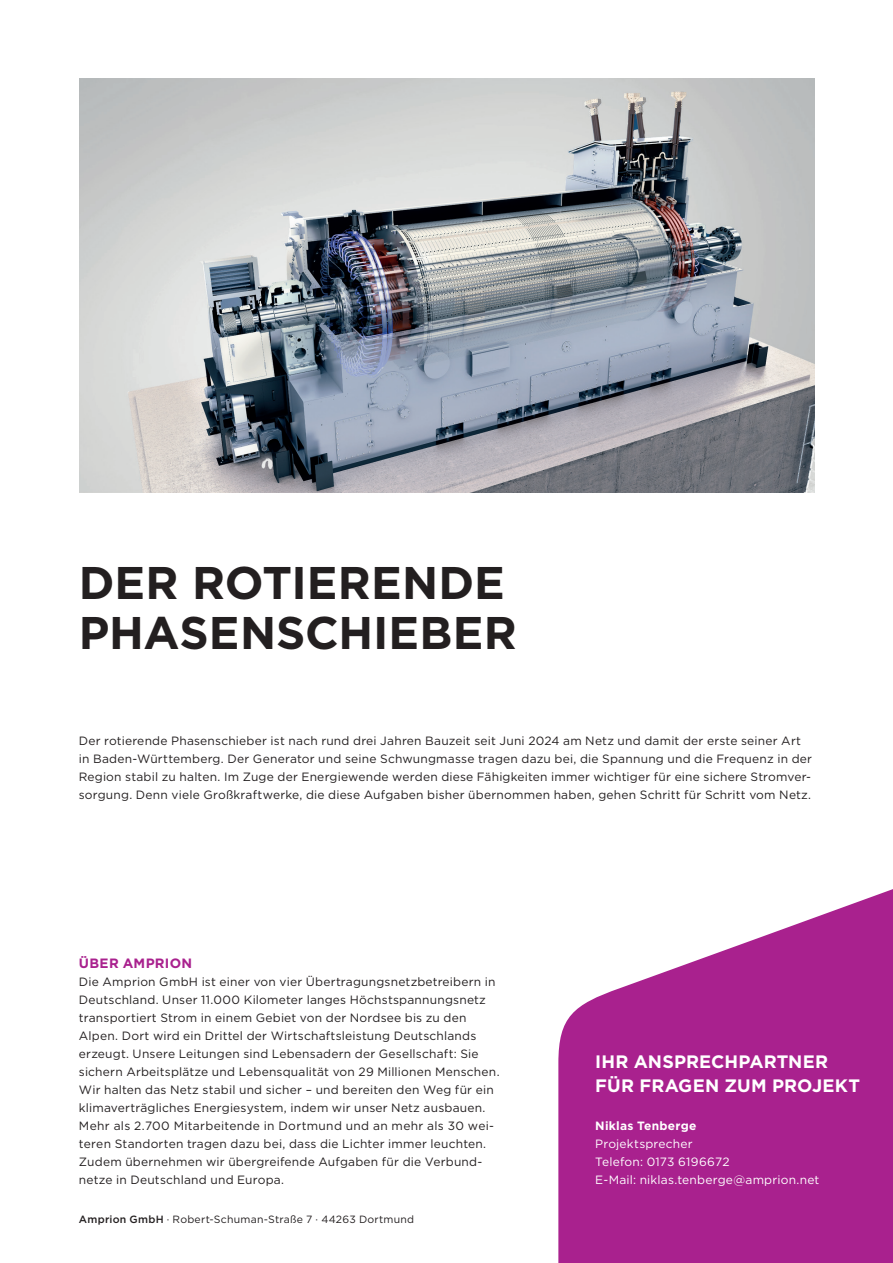
<style>
.page{position:relative;width:893px;height:1263px;background:#fff}
.page>*{position:absolute;margin:0;border:0;box-sizing:border-box;transform-origin:0 0}
.t1{font:700 45.75px/50.2px "Gotham";color:#231f20}
.t2{font:700 18px/24px "Gotham";letter-spacing:.005em;color:#fff}
.t3{font:700 13.5px "Gotham";letter-spacing:.02em;color:#a9218e}
.t4{font:12px/18px "Gotham";letter-spacing:.015em;color:#231f20}
.t5{font:12px/18px "Gotham";letter-spacing:.015em;color:#fff}
.t6{font:700 12px "Gotham";letter-spacing:.02em;color:#fff}
.t7{font:10.5px "Gotham";letter-spacing:.025em;color:#231f20}
.s1{font-weight:500}
</style>
<div class="page">
<svg style="left:558px;top:889px;width:335px;height:374px;fill:#a9218e"></svg>
<img style="left:80px;top:79px;width:734px;height:414px">
<h1 class="t1" style="left:79px;top:557px;width:440px">DER ROTIERENDE<br>PHASENSCHIEBER</h1>
<p class="t4" style="left:79px;top:731px;width:735px">Der rotierende Phasenschieber ist nach rund drei Jahren Bauzeit seit Juni 2024 am Netz und damit der erste seiner Art in Baden-Württemberg. Der Generator und seine Schwungmasse tragen dazu bei, die Spannung und die Frequenz in der Region stabil zu halten. Im Zuge der Energiewende werden diese Fähigkeiten immer wichtiger für eine sichere Stromver&shy;sorgung. Denn viele Großkraftwerke, die diese Aufgaben bisher übernommen haben, gehen Schritt für Schritt vom Netz.</p>
<p class="t3" style="left:79px;top:954px;width:115px">ÜBER AMPRION</p>
<p class="t4" style="left:79px;top:972px;width:422px">Die Amprion GmbH ist einer von vier Übertragungsnetzbetreibern in Deutschland. Unser 11.000 Kilometer langes Höchstspannungsnetz transportiert Strom in einem Gebiet von der Nordsee bis zu den Alpen. Dort wird ein Drittel der Wirtschaftsleistung Deutschlands erzeugt. Unsere Leitungen sind Lebensadern der Gesellschaft: Sie sichern Arbeitsplätze und Lebensqualität von 29 Millionen Menschen.<br>Wir halten das Netz stabil und sicher – und bereiten den Weg für ein klimaverträgliches Energiesystem, indem wir unser Netz ausbauen.<br>Mehr als 2.700 Mitarbeitende in Dortmund und an mehr als 30 wei&shy;teren Standorten tragen dazu bei, dass die Lichter immer leuchten.<br>Zudem übernehmen wir übergreifende Aufgaben für die Verbund&shy;netze in Deutschland und Europa.</p>
<p class="t7" style="left:79px;top:1212px;width:337px"><span class="s1">Amprion GmbH</span> · Robert-Schuman-Straße 7 · 44263 Dortmund</p>
<h2 class="t2" style="left:595px;top:1050px;width:266px">IHR ANSPRECHPARTNER<br>FÜR FRAGEN ZUM PROJEKT</h2>
<p class="t6" style="left:595px;top:1118px;width:103px">Niklas Tenberge</p>
<p class="t5" style="left:595px;top:1134px;width:226px">Projektsprecher<br>Telefon: 0173 6196672<br>E-Mail: niklas.tenberge@amprion.net</p>
</div>
